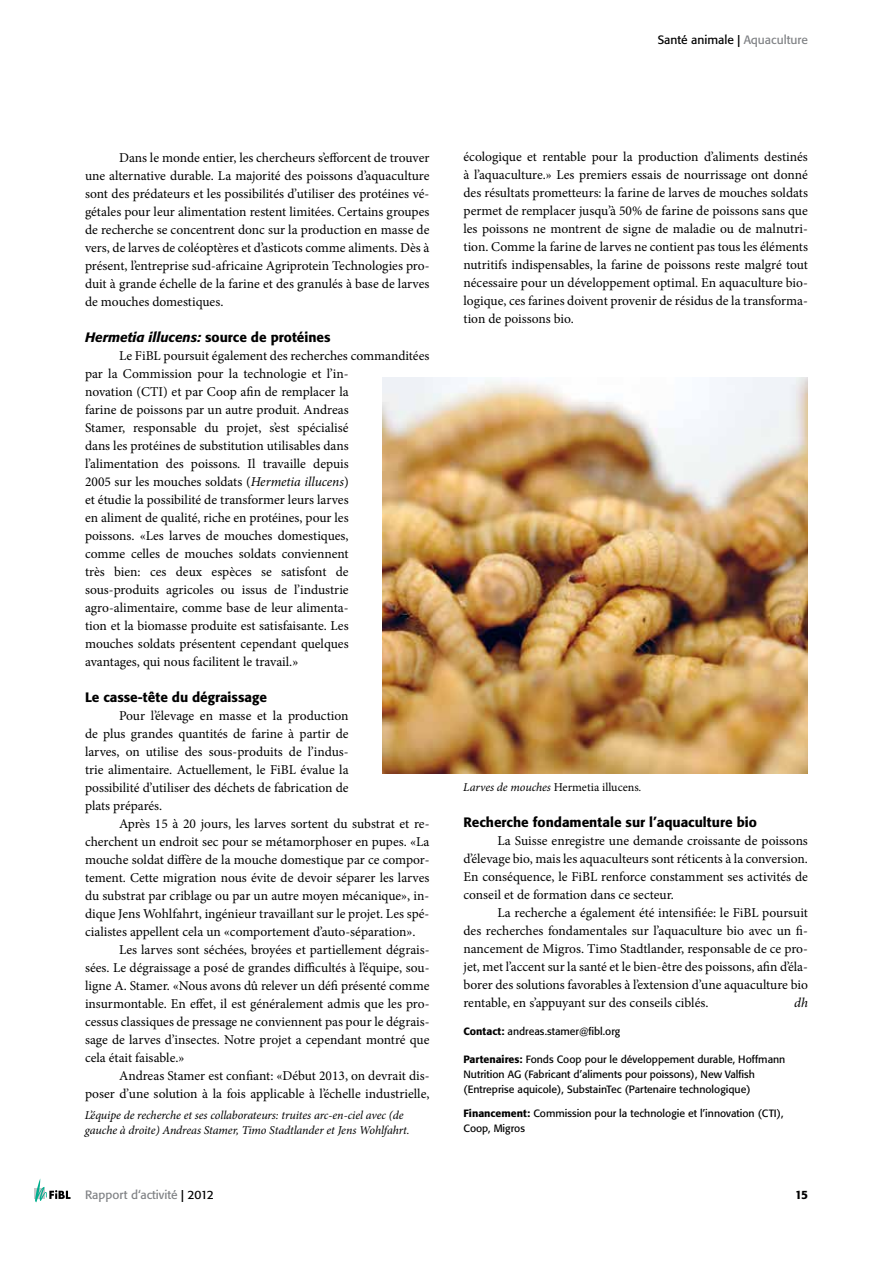
<style>
.page{position:relative;width:893px;height:1263px;background:#fff}
.page>*{position:absolute;margin:0;border:0;box-sizing:border-box;transform-origin:0 0}
.t1{font:13.5px/18px "Minion Pro";color:#000;text-align:justify}
.t2{font:500 13.5px "Formata BQ";color:#000}
.t3{font:italic 500 13.5px "Formata BQ";color:#000}
.t4{font:italic 13.5px "Minion Pro";color:#000}
.t5{font:italic 12px/15px "Minion Pro";letter-spacing:-.01em;color:#000}
.t6{font:12px "Formata BQ";color:#000}
.t7{font:12px "Formata BQ";color:#808285}
.t8{font:500 12px "Formata BQ";color:#000}
.t9{font:10.5px/15px "Formata BQ";color:#000}
.s1{font-weight:500}
.s2{color:#808285}
.s3{font-style:normal}
.s4{font-style:italic}
.s5{font-weight:500;color:#000}
.s6{color:#000}
</style>
<div class="page">
<div style="left:34px;top:1188px;width:11px;height:11px;background:#c7c8ca"></div>
<svg style="left:35px;top:1178px;width:36px;height:24px"></svg>
<img style="left:383px;top:378px;width:425px;height:396px">
<p class="t6" style="left:658px;top:32px;width:152px">Santé animale <span class="s1">|</span> <span class="s2">Aquaculture</span></p>
<p class="t1" style="left:85px;top:148px;width:346px;text-indent:34px">Dans le monde entier, les chercheurs s’efforcent de trouver une alternative durable. La majorité des poissons d’aquaculture sont des prédateurs et les possibilités d’utiliser des protéines vé&shy;gétales pour leur alimentation restent limitées. Certains groupes de recherche se concentrent donc sur la production en masse de vers, de larves de coléoptères et d’asticots comme aliments. Dès à présent, l’entreprise sud-africaine Agriprotein Technologies pro&shy;duit à grande échelle de la farine et des granulés à base de larves de mouches domestiques.</p>
<p class="t3" style="left:85px;top:329px;width:247px">Hermetia illucens: <span class="s3">source de protéines</span></p>
<p class="t1" style="left:85px;top:346px;width:346px;text-align:left;text-indent:34px">Le FiBL poursuit également des recherches commanditées par la Commission pour la technologie et l’in-<br>novation (CTI) et par Coop afin de remplacer la<br>farine de poissons par un autre produit. Andreas<br>Stamer, responsable du projet, s’est spécialisé<br>dans les protéines de substitution utilisables dans<br>l’alimentation des poissons. Il travaille depuis<br>2005 sur les mouches soldats (<span class="s4">Hermetia illucens</span>)<br>et étudie la possibilité de transformer leurs larves<br>en aliment de qualité, riche en protéines, pour les<br>poissons. «Les larves de mouches domestiques,<br>comme celles de mouches soldats conviennent<br>très bien: ces deux espèces se satisfont de<br>sous-produits agricoles ou issus de l’industrie agro-alimentaire, comme base de leur alimenta-<br>tion et la biomasse produite est satisfaisante. Les<br>mouches soldats présentent cependant quelques<br>avantages, qui nous facilitent le travail.»</p>
<p class="t2" style="left:85px;top:688px;width:183px">Le casse-tête du dégraissage</p>
<p class="t1" style="left:85px;top:706px;width:265px;text-indent:34px">Pour l’élevage en masse et la production de plus grandes quantités de farine à partir de larves, on utilise des sous-produits de l’indus&shy;trie alimentaire. Actuellement, le FiBL évalue la possibilité d’utiliser des déchets de fabrication de plats préparés.</p>
<p class="t1" style="left:85px;top:814px;width:346px;text-indent:34px">Après 15 à 20 jours, les larves sortent du substrat et re&shy;cherchent un endroit sec pour se métamorphoser en pupes. «La mouche soldat diffère de la mouche domestique par ce compor&shy;tement. Cette migration nous évite de devoir séparer les larves du substrat par criblage ou par un autre moyen mécanique», in&shy;dique Jens Wohlfahrt, ingénieur travaillant sur le projet. Les spé&shy;cialistes appellent cela un «comportement d’auto-séparation».</p>
<p class="t1" style="left:85px;top:940px;width:346px;text-indent:34px">Les larves sont séchées, broyées et partiellement dégrais&shy;sées. Le dégraissage a posé de grandes difficultés à l’équipe, sou&shy;ligne A. Stamer. «Nous avons dû relever un défi présenté comme insurmontable. En effet, il est généralement admis que les pro&shy;cessus classiques de pressage ne conviennent pas pour le dégrais&shy;sage de larves d’insectes. Notre projet a cependant montré que cela était faisable.»</p>
<p class="t1" style="left:85px;top:1066px;width:346px;text-align:right">Andreas Stamer est confiant: «Début 2013, on devrait dis-<br>poser d’une solution à la fois applicable à l’échelle industrielle,</p>
<p class="t5" style="left:85px;top:1107px;width:326px">L’équipe de recherche et ses collaborateurs: truites arc-en-ciel avec (de gauche à droite) Andreas Stamer, Timo Stadtlander et Jens Wohlfahrt.</p>
<p class="t1" style="left:463px;top:148px;width:346px">écologique et rentable pour la production d’aliments destinés à l’aquaculture.» Les premiers essais de nourrissage ont donné des résultats prometteurs: la farine de larves de mouches soldats permet de remplacer jusqu’à 50% de farine de poissons sans que les poissons ne montrent de signe de maladie ou de malnutri&shy;tion. Comme la farine de larves ne contient pas tous les éléments nutritifs indispensables, la farine de poissons reste malgré tout nécessaire pour un développement optimal. En aquaculture bio&shy;logique, ces farines doivent provenir de résidus de la transforma&shy;tion de poissons bio.</p>
<p class="t5" style="left:463px;top:779px;width:180px">Larves de mouches <span class="s3">Hermetia illucens</span>.</p>
<p class="t2" style="left:463px;top:814px;width:295px">Recherche fondamentale sur l’aquaculture bio</p>
<p class="t1" style="left:463px;top:832px;width:346px;text-indent:34px">La Suisse enregistre une demande croissante de poissons d’élevage bio, mais les aquaculteurs sont réticents à la conversion.<br>En conséquence, le FiBL renforce constamment ses activités de conseil et de formation dans ce secteur.</p>
<p class="t1" style="left:463px;top:904px;width:346px;text-indent:34px">La recherche a également été intensifiée: le FiBL poursuit des recherches fondamentales sur l’aquaculture bio avec un fi&shy;nancement de Migros. Timo Stadtlander, responsable de ce pro&shy;jet, met l’accent sur la santé et le bien-être des poissons, afin d’éla&shy;borer des solutions favorables à l’extension d’une aquaculture bio rentable, en s’appuyant sur des conseils ciblés.</p>
<p class="t4" style="left:794px;top:994px;width:15px">dh</p>
<p class="t9" style="left:463px;top:1024px;width:158px"><span class="s1">Contact:</span> andreas.stamer@fibl.org</p>
<p class="t9" style="left:463px;top:1052px;width:323px"><span class="s1">Partenaires:</span> Fonds Coop pour le développement durable, Hoffmann<br>Nutrition AG (Fabricant d’aliments pour poissons), New Valfish (Entreprise aquicole), SubstainTec (Partenaire technologique)</p>
<p class="t9" style="left:463px;top:1105px;width:322px"><span class="s1">Financement:</span> Commission pour la technologie et l’innovation (CTI),<br>Coop, Migros</p>
<p class="t7" style="left:85px;top:1187px;width:130px">Rapport d‘activité <span class="s5">|</span> <span class="s6">2012</span></p>
<p class="t8" style="left:795px;top:1187px;width:15px">15</p>
</div>
